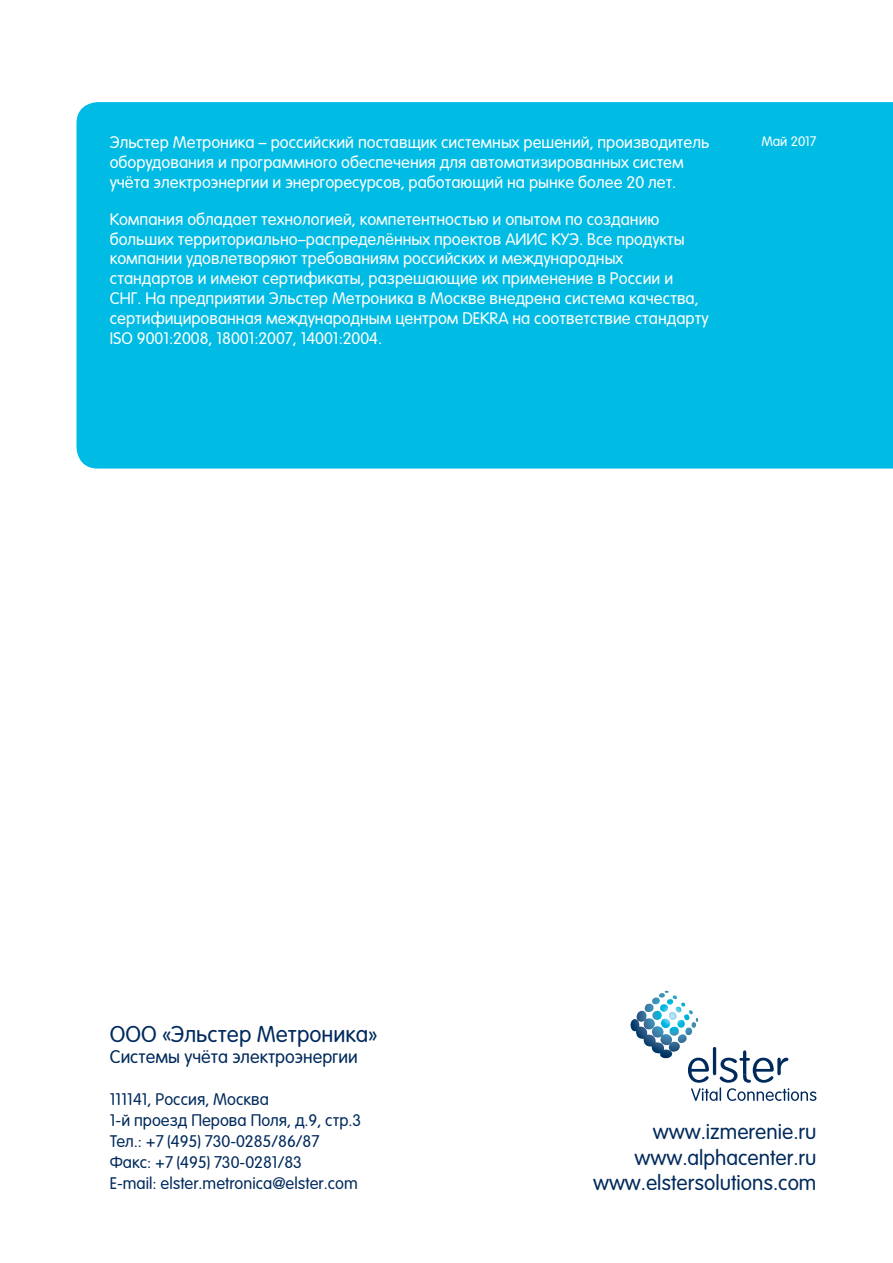
<style>
.page{position:relative;width:893px;height:1263px;background:#fff}
.page>*{position:absolute;margin:0;border:0;box-sizing:border-box;transform-origin:0 0}
.t1{font:300 22.5px "Sans Rounded";color:#002a5c}
.t2{font:300 21px/25.2px "Sans Rounded";color:#002a5c;text-align:right}
.t3{font:300 18px "Sans Rounded";color:#002a5c}
.t4{font:300 16.5px/19.8px "Sans Rounded";color:#fff}
.t5{font:300 16.5px/21px "Sans Rounded";color:#002a5c}
.t6{font:300 13.5px "Sans Rounded";color:#fff}
</style>
<div class="page">
<div style="left:76px;top:102px;width:817px;height:367px;background:#00bce4"></div>
<svg style="left:630px;top:991px;width:186px;height:110px"></svg>
<p class="t4" style="left:110px;top:133px;width:601px">Эльстер Метроника – российский поставщик системных решений, производитель оборудования и программного обеспечения для автоматизированных систем учёта электроэнергии и энергоресурсов, работающий на рынке более 20 лет.</p>
<p class="t4" style="left:110px;top:210px;width:600px">Компания обладает технологией, компетентностью и опытом по созданию больших территориально–распределённых проектов АИИС КУЭ. Все продукты компании удовлетворяют требованиям российских и международных стандартов и имеют сертификаты, разрешающие их применение в России и СНГ. На предприятии Эльстер Метроника в Москве внедрена система качества, сертифицированная международным центром DEKRA на соответствие стандарту ISO 9001:2008, 18001:2007, 14001:2004.</p>
<p class="t6" style="left:761px;top:135px;width:57px">Май 2017</p>
<h1 class="t1" style="left:110px;top:1024px;width:269px">OOO «Эльстер Метроника»</h1>
<p class="t3" style="left:110px;top:1048px;width:250px">Системы учёта электроэнергии</p>
<p class="t5" style="left:110px;top:1089px;width:253px">111141, Россия, Москва<br>1-й проезд Перова Поля, д.9, стр.3<br>Тел.: +7 (495) 730-0285/86/87<br>Факс: +7 (495) 730-0281/83<br>E-mail: elster.metronica@elster.com</p>
<p class="t2" style="left:593px;top:1120px;width:225px">www.izmerenie.ru www.alphacenter.ru www.elstersolutions.com</p>
</div>
